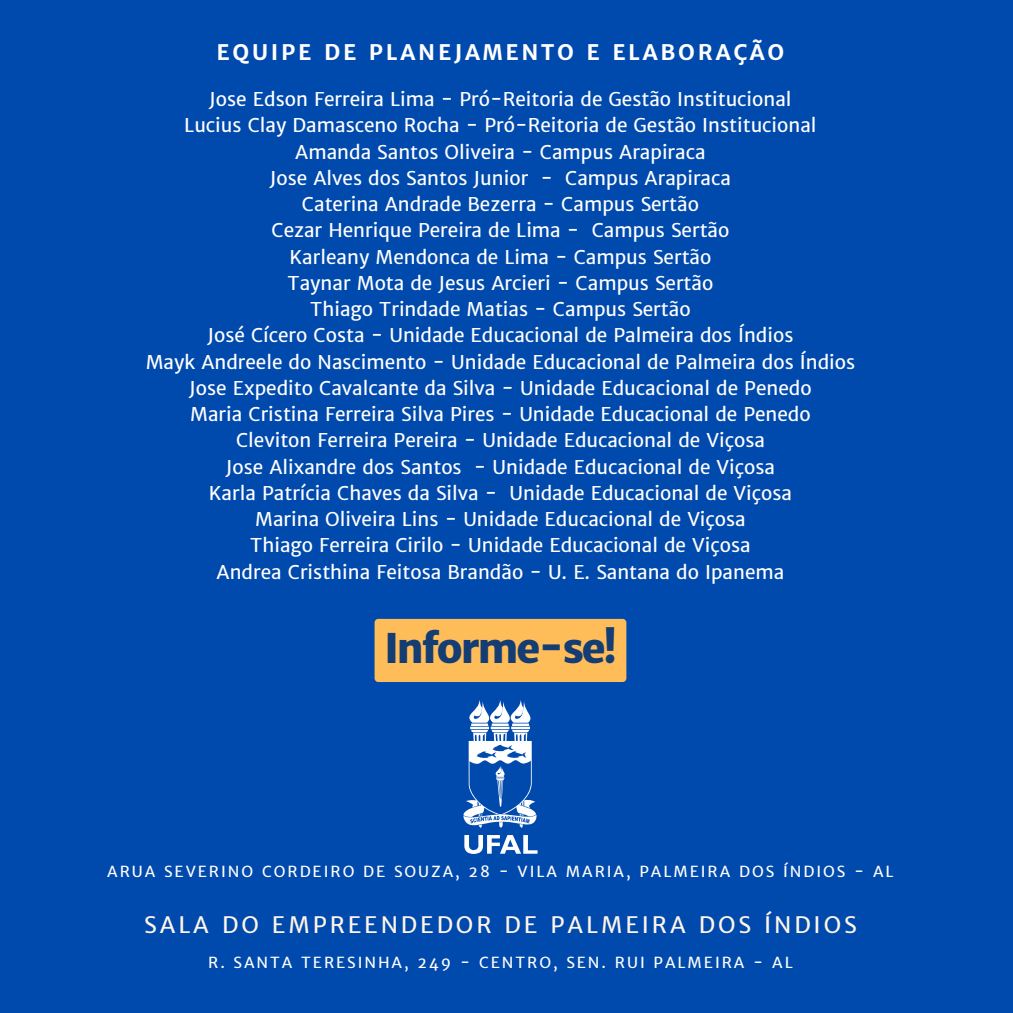
<style>
.page{position:relative;width:1013px;height:1013px;background:#fff}
.page>*{position:absolute;margin:0;border:0;box-sizing:border-box;transform-origin:0 0}
.t1{font:800 41px "Merriweather Sans";letter-spacing:-.065em;color:#143d74}
.t2{font:22.75px "Merriweather Sans";letter-spacing:.125em;color:#fff6e9}
.t3{font:700 21.62px "Merriweather Sans";letter-spacing:.13em;color:#fff}
.t4{font:19px/26.2px "Merriweather Sans";color:#fff;text-align:center}
.t5{font:15.38px "Merriweather Sans";letter-spacing:.125em;color:#fff}
</style>
<div class="page">
<div style="left:0;top:0;width:1012px;height:1012px;background:#004aad"></div>
<div style="left:374px;top:619px;width:252px;height:63px;background:#ffbd59"></div>
<svg style="left:463px;top:700px;width:74px;height:154px"></svg>
<h2 class="t3" style="left:216px;top:39px;width:569px">EQUIPE DE PLANEJAMENTO E ELABORAÇÃO</h2>
<h4 class="t4" style="left:146px;top:86px;width:711px">Jose Edson Ferreira Lima - Pró-Reitoria de Gestão Institucional<br>Lucius Clay Damasceno Rocha - Pró-Reitoria de Gestão Institucional Amanda Santos Oliveira - Campus Arapiraca<br>Jose Alves dos Santos Junior - Campus Arapiraca<br>Caterina Andrade Bezerra - Campus Sertão<br>Cezar Henrique Pereira de Lima - Campus Sertão<br>Karleany Mendonca de Lima - Campus Sertão<br>Taynar Mota de Jesus Arcieri - Campus Sertão<br>Thiago Trindade Matias - Campus Sertão<br>José Cícero Costa - Unidade Educacional de Palmeira dos Índios<br>Mayk Andreele do Nascimento - Unidade Educacional de Palmeira dos Índios Jose Expedito Cavalcante da Silva - Unidade Educacional de Penedo<br>Maria Cristina Ferreira Silva Pires - Unidade Educacional de Penedo<br>Cleviton Ferreira Pereira - Unidade Educacional de Viçosa<br>Jose Alixandre dos Santos - Unidade Educacional de Viçosa<br>Karla Patrícia Chaves da Silva - Unidade Educacional de Viçosa<br>Marina Oliveira Lins - Unidade Educacional de Viçosa<br>Thiago Ferreira Cirilo - Unidade Educacional de Viçosa<br>Andrea Cristhina Feitosa Brandão - U. E. Santana do Ipanema</h4>
<h1 class="t1" style="left:384px;top:622px;width:234px">Informe-se!</h1>
<p class="t5" style="left:107px;top:862px;width:787px">ARUA SEVERINO CORDEIRO DE SOUZA, 28 - VILA MARIA, PALMEIRA DOS ÍNDIOS - AL</p>
<p class="t2" style="left:144px;top:910px;width:713px">SALA DO EMPREENDEDOR DE PALMEIRA DOS ÍNDIOS</p>
<h3 class="t5" style="left:208px;top:952px;width:586px">R. SANTA TERESINHA, 249 - CENTRO, SEN. RUI PALMEIRA - AL</h3>
</div>
